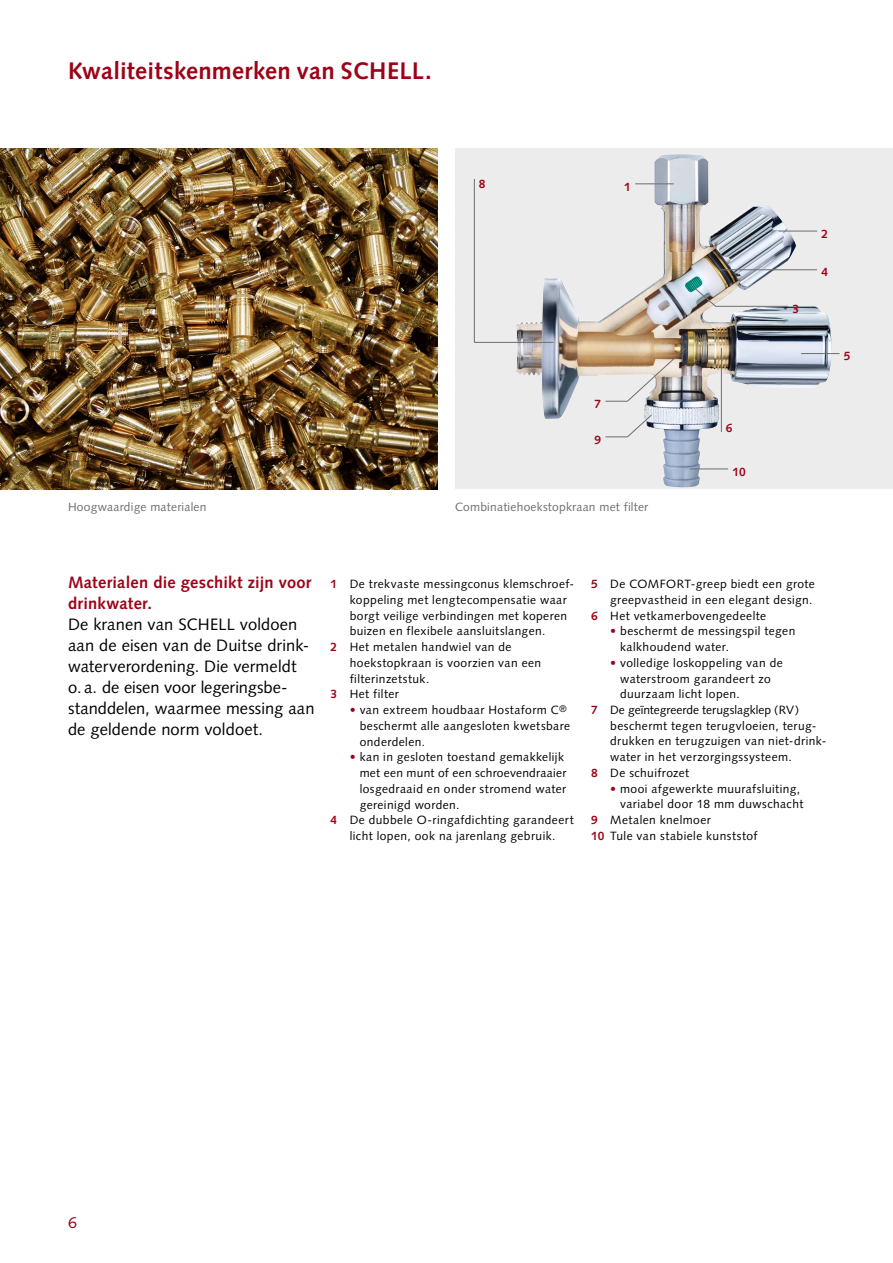
<style>
.page{position:relative;width:893px;height:1263px;background:#fff}
.page>*{position:absolute;margin:0;border:0;box-sizing:border-box;transform-origin:0 0}
.t1{font:700 24px "Syntax";letter-spacing:.01em;color:#9d0318}
.t2{font:16.5px/21px "Syntax";letter-spacing:.005em;color:#000}
.t3{font:700 16.5px/21px "Syntax";letter-spacing:.015em;color:#9d0318}
.t4{font:15.75px "Syntax LT Pro";color:#9d0318}
.t5{font:12px/15.8px "Syntax LT Pro";letter-spacing:.035em;color:#000}
.t6{font:12px "Syntax";letter-spacing:.02em;color:#6e6e6e}
.t7{font:12px "Syntax LT Pro";color:#000}
.t8{font:700 12px "Syntax LT Pro";color:#9d0318}
.s1{font-weight:700;color:#9d0318}
.s2{color:#9d0318}
</style>
<div class="page">
<svg style="left:455px;top:149px;width:438px;height:340px;background:#dedfe0"></svg>
<img style="left:0;top:149px;width:438px;height:340px">
<img style="left:516px;top:155px;width:185px;height:333px">
<hr style="left:635px;top:184px;width:39px;height:1px;background:#6e6e6e">
<hr style="left:778px;top:231px;width:39px;height:1px;background:#6e6e6e">
<hr style="left:690px;top:469px;width:38px;height:1px;background:#6e6e6e">
<hr style="left:719px;top:269px;width:98px;height:1px;background:#6e6e6e">
<hr style="left:801px;top:353px;width:39px;height:1px;background:#6e6e6e">
<hr style="left:721px;top:348px;width:1px;height:84px;background:#6e6e6e">
<img style="left:605px;top:348px;width:81px;height:54px">
<svg style="left:605px;top:414px;width:47px;height:24px"></svg>
<svg style="left:692px;top:286px;width:96px;height:21px;background:#d3d4d4"></svg>
<hr style="left:474px;top:179px;width:1px;height:163px;background:#6e6e6e">
<hr style="left:474px;top:342px;width:79px;height:1px;background:#6e6e6e">
<h1 class="t1" style="left:68px;top:57px;width:365px">Kwaliteitskenmerken van SCHELL.</h1>
<p class="t8" style="left:479px;top:176px;width:8px">8</p>
<p class="t8" style="left:624px;top:179px;width:8px">1</p>
<p class="t8" style="left:594px;top:397px;width:8px">7</p>
<p class="t8" style="left:594px;top:432px;width:8px">9</p>
<p class="t6" style="left:68px;top:499px;width:140px">Hoogwaardige materialen</p>
<p class="t6" style="left:455px;top:499px;width:195px">Combinatiehoekstopkraan met filter</p>
<p class="t8" style="left:726px;top:421px;width:8px">6</p>
<p class="t8" style="left:732px;top:465px;width:15px">10</p>
<p class="t8" style="left:792px;top:302px;width:8px">3</p>
<p class="t8" style="left:821px;top:226px;width:8px">2</p>
<p class="t8" style="left:821px;top:265px;width:8px">4</p>
<p class="t8" style="left:844px;top:349px;width:8px">5</p>
<h2 class="t3" style="left:68px;top:572px;width:245px">Materialen die geschikt zijn voor drinkwater.</h2>
<h2 class="t2" style="left:68px;top:614px;width:248px">De kranen van SCHELL voldoen aan de eisen van de Duitse drink&shy;waterverordening. Die vermeldt<br>o. a. de eisen voor legeringsbe&shy;standdelen, waarmee messing aan de geldende norm voldoet.</h2>
<p class="t5" style="left:331px;top:576px;width:245px"><span class="s1">1</span> De trekvaste messingconus klemschroef-</p>
<p class="t5" style="left:350px;top:592px;width:219px">koppeling met lengtecompensatie waar</p>
<p class="t5" style="left:350px;top:608px;width:219px">borgt veilige verbindingen met koperen</p>
<p class="t5" style="left:350px;top:623px;width:197px">buizen en flexibele aansluitslangen.</p>
<p class="t5" style="left:331px;top:639px;width:182px"><span class="s1">2</span> Het metalen handwiel van de</p>
<p class="t5" style="left:350px;top:655px;width:193px">hoekstopkraan is voorzien van een</p>
<p class="t5" style="left:350px;top:670px;width:81px">filterinzetstuk.</p>
<p class="t5" style="left:331px;top:686px;width:70px"><span class="s1">3</span> Het filter</p>
<p class="t5" style="left:360px;top:702px;width:212px;text-indent:-10px"><span class="s2">•</span> van extreem houdbaar Hostaform C<sup>® </sup>beschermt alle aangesloten kwetsbare onderdelen.</p>
<p class="t5" style="left:350px;top:749px;width:216px"><span class="s2">•</span> kan in gesloten toestand gemakkelijk</p>
<p class="t5" style="left:360px;top:765px;width:208px">met een munt of een schroevendraaier--</p>
<p class="t5" style="left:360px;top:781px;width:208px">losgedraaid en onder stromend water</p>
<p class="t5" style="left:360px;top:796px;width:101px">gereinigd worden.</p>
<p class="t5" style="left:331px;top:812px;width:245px"><span class="s1">4</span> De dubbele O-ringafdichting garandeert</p>
<p class="t5" style="left:350px;top:828px;width:207px">licht lopen, ook na jarenlang gebruik.</p>
<p class="t5" style="left:591px;top:576px;width:225px"><span class="s1">5</span> - De COMFORT-greep biedt een grote</p>
<p class="t5" style="left:610px;top:592px;width:204px">greepvastheid in een elegant design.</p>
<p class="t5" style="left:591px;top:607px;width:177px"><span class="s1">6</span> Het vetkamerbovengedeelte</p>
<p class="t5" style="left:620px;top:623px;width:177px;text-indent:-10px"><span class="s2">•</span> beschermt de messingspil tegen kalkhoudend water.</p>
<p class="t5" style="left:610px;top:655px;width:174px"><span class="s2">•</span> volledige loskoppeling van de</p>
<p class="t5" style="left:620px;top:670px;width:152px">waterstroom garandeert zo</p>
<p class="t5" style="left:620px;top:686px;width:121px">duurzaam licht lopen.</p>
<p class="t7" style="left:591px;top:703px;width:209px"><span class="s1">7</span> De geïntegreerde terugslagklep (RV)</p>
<p class="t5" style="left:610px;top:718px;width:208px">beschermt tegen terugvloeien, terug-</p>
<p class="t5" style="left:610px;top:733px;width:218px">drukken en terugzuigen van niet-drink-</p>
<p class="t5" style="left:610px;top:749px;width:183px">water in het verzorgingssysteem.</p>
<p class="t5" style="left:591px;top:765px;width:100px"><span class="s1">8</span> De schuifrozet</p>
<p class="t5" style="left:610px;top:781px;width:191px"><span class="s2">•</span> mooi afgewerkte muurafsluiting,</p>
<p class="t5" style="left:620px;top:796px;width:185px">variabel door 18 mm duwschacht</p>
<p class="t5" style="left:591px;top:812px;width:121px"><span class="s1">9</span> Metalen knelmoer</p>
<p class="t5" style="left:591px;top:828px;width:168px"><span class="s1">10</span> Tule van stabiele kunststof</p>
<h3 class="t4" style="left:68px;top:1213px;width:10px">6</h3>
</div>
